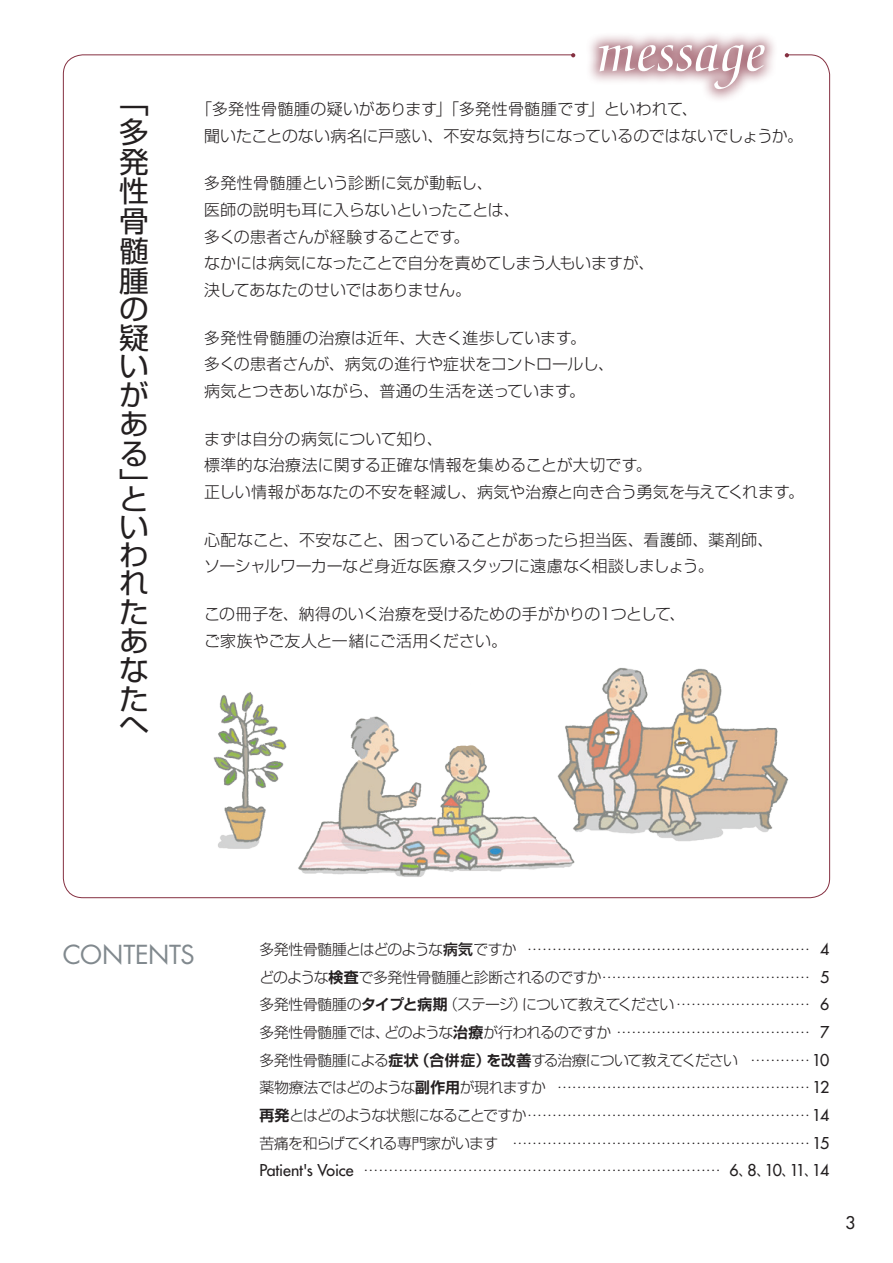
<style>
.page{position:relative;width:893px;height:1263px;background:#fff}
.page>*{position:absolute;margin:0;border:0;box-sizing:border-box;transform-origin:0 0}
.t1{font:29.1px/29.2px "Shin Go Pro";color:#231f20;text-align:justify}
.t2{font:25.5px "Futura";letter-spacing:-.01em;color:#81898e}
.t3{font:16.95px "Futura";color:#231f20}
.t4{font:300 15.9px/26.5px "Shin Go Pro";color:#231f20}
.t5{font:300 14.85px/27.6px "Shin Go Pro";letter-spacing:-.05em;color:#231f20;text-align:justify}
.s1{font-weight:500}
.s2{font-family:"Futura";font-weight:400;font-size:15.9px}
.s3{font-family:"Shin Go Pro De";font-weight:700}
</style>
<div class="page">
<div style="left:585px;top:30px;width:194px;height:73px;background:#853041;opacity:.7"></div>
<svg style="left:599px;top:44px;width:166px;height:45px"></svg>
<svg style="left:785px;top:53px;width:4px;height:4px"></svg>
<svg style="left:571px;top:53px;width:4px;height:4px"></svg>
<img style="left:213px;top:668px;width:575px;height:209px">
<h1 class="t1" style="left:119px;top:84px;width:31px">「多発性骨髄腫の疑いがある」</h1>
<h1 class="t1" style="left:119px;top:481px;width:30px;line-height:28.7px">といわれたあなた</h1>
<h1 class="t1" style="left:119px;top:707px;width:31px">へ</h1>
<p class="t4" style="left:204px;top:94px;width:600px;text-indent:-8px">「多発性骨髄腫の疑いがあります」「多発性骨髄腫です」といわれて、<br>聞いたことのない病名に戸惑い、不安な気持ちになっているのではないでしょうか。</p>
<p class="t4" style="left:204px;top:168px;width:452px">多発性骨髄腫という診断に気が動転し、<br>医師の説明も耳に入らないといったことは、<br>多くの患者さんが経験することです。<br>なかには病気になったことで自分を責めてしまう人もいますが、決してあなたのせいではありません。</p>
<p class="t4" style="left:204px;top:322px;width:412px">多発性骨髄腫の治療は近年、大きく進歩しています。<br>多くの患者さんが、病気の進行や症状をコントロールし、病気とつきあいながら、普通の生活を送っています。</p>
<p class="t4" style="left:204px;top:423px;width:601px">まずは自分の病気について知り、<br>標準的な治療法に関する正確な情報を集めることが大切です。<br>正しい情報があなたの不安を軽減し、病気や治療と向き合う勇気を与えてくれます。</p>
<p class="t4" style="left:204px;top:524px;width:571px">心配なこと、不安なこと、困っていることがあったら担当医、看護師、薬剤師、ソーシャルワーカーなど身近な医療スタッフに遠慮なく相談しましょう。</p>
<p class="t4" style="left:204px;top:599px;width:483px">この冊子を、納得のいく治療を受けるための手がかりの１つとして、ご家族やご友人と一緒にご活用ください。</p>
<h2 class="t2" style="left:63px;top:937px;width:133px">CONTENTS</h2>
<p class="t5" style="left:259px;top:934px;width:571px">多発性骨髄腫とはどのような<span class="s1">病気</span>ですか ………………………………………………… <span class="s2">4</span>どのような<span class="s3">検査</span>で多発性骨髄腫と診断されるのですか…………………………………… <span class="s2">5</span>多発性骨髄腫の<span class="s3">タイプと病期</span>（ステージ）について教えてください……………………… <span class="s2">6</span>多発性骨髄腫では、どのような<span class="s3">治療</span>が行われるのですか ………………………………… <span class="s2">7</span>多発性骨髄腫による<span class="s3">症状（合併症）を改善</span>する治療について教えてください ………… <span class="s2">10</span>薬物療法ではどのような<span class="s3">副作用</span>が現れますか …………………………………………… <span class="s2">12</span><span class="s3">再発</span>とはどのような状態になることですか…………………………………………………<span class="s2">14</span>苦痛を和らげてくれる専門家がいます …………………………………………………… <span class="s2">15<br>Patient's Voice</span> ……………………………………………………………… <span class="s2">6</span>、<span class="s2">8</span>、<span class="s2">10</span>、<span class="s2">11</span>、<span class="s2">14</span></p>
<p class="t3" style="left:845px;top:1212px;width:11px">3</p>
</div>
